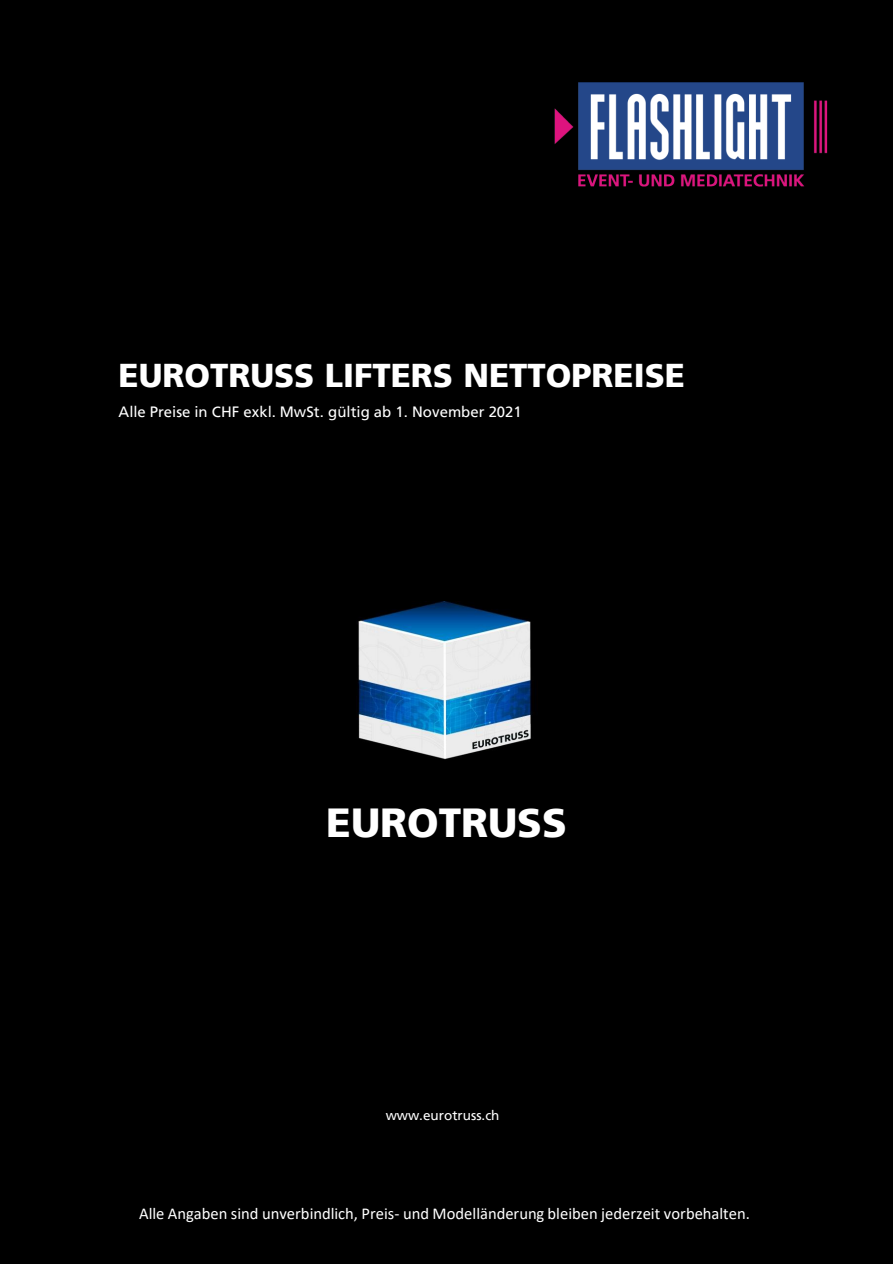
<style>
.page{position:relative;width:893px;height:1264px;background:#fff}
.page>*{position:absolute;margin:0;border:0;box-sizing:border-box;transform-origin:0 0}
.t1{font:700 40.5px "Frutiger 55 Roman";color:#fff}
.t2{font:700 33px "Frutiger 55 Roman";color:#fff}
.t3{font:16.5px "Calibri";color:#fff}
.t4{font:15px "Frutiger 55 Roman";color:#fff}
.t5{font:13.5px "Frutiger 55 Roman";color:#fff}
</style>
<div class="page">
<div style="left:0;top:0;width:893px;height:1263px;background:#000"></div>
<img style="left:358px;top:601px;width:174px;height:159px">
<img style="left:554px;top:82px;width:274px;height:105px">
<p class="t2" style="left:119px;top:355px;width:568px">EUROTRUSS LIFTERS NETTOPREISE</p>
<p class="t4" style="left:119px;top:402px;width:405px">Alle Preise in CHF exkl. MwSt. gültig ab 1. November 2021</p>
<p class="t1" style="left:326px;top:797px;width:242px">EUROTRUSS</p>
<p class="t5" style="left:386px;top:1107px;width:115px">www.eurotruss.ch</p>
<p class="t3" style="left:139px;top:1206px;width:612px">Alle Angaben sind unverbindlich, Preis- und Modelländerung bleiben jederzeit vorbehalten.</p>
</div>
